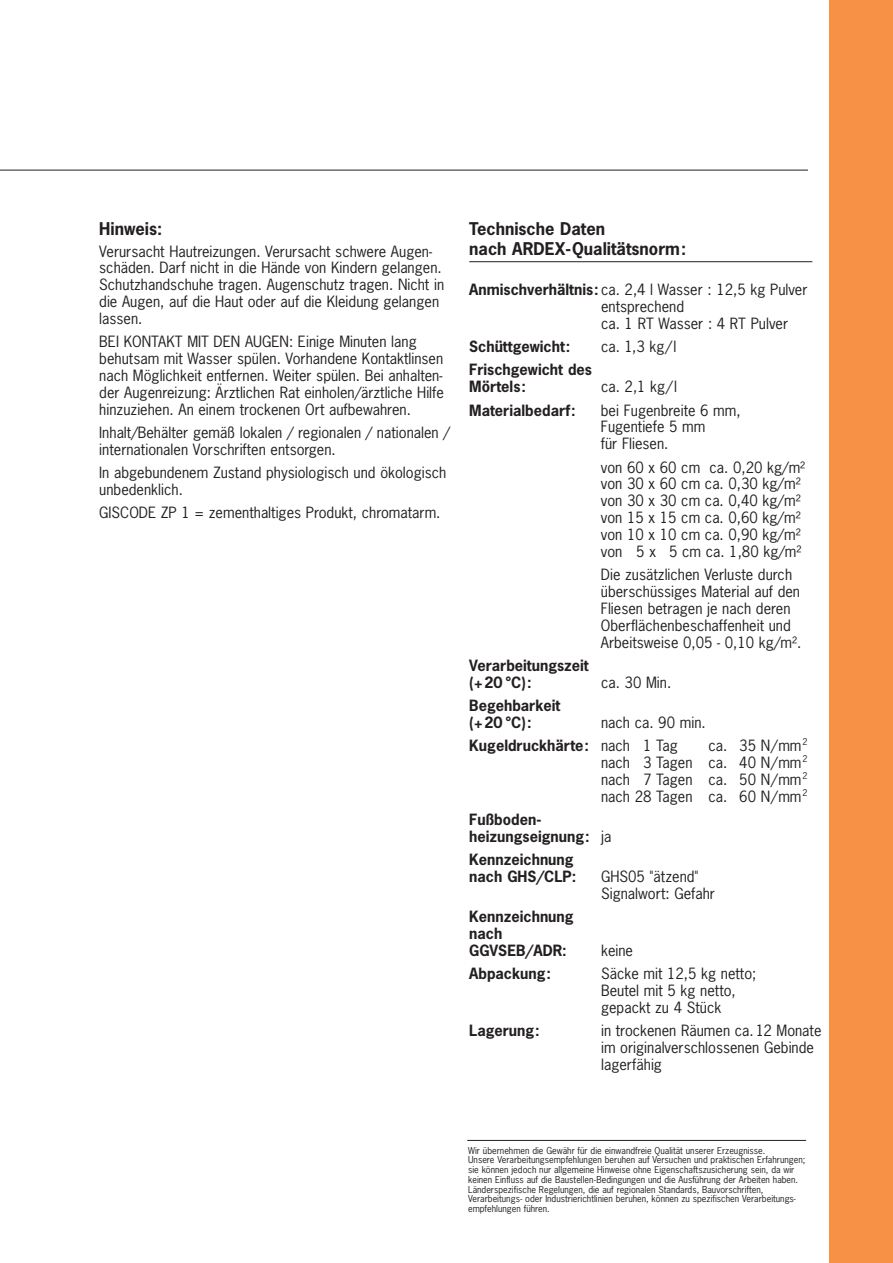
<style>
.page{position:relative;width:893px;height:1263px;background:#fff}
.page>*{position:absolute;margin:0;border:0;box-sizing:border-box;transform-origin:0 0}
.t1{font:700 16.5px/19.5px "News Gothic";color:#231f20}
.t2{font:14.7px/17px "News Gothic";color:#231f20}
.t3{font:700 14.7px/17px "News Gothic";color:#231f20}
.t4{font:9px/9.8px "News Gothic";color:#231f20}
.s1{font-weight:700}
.s2{color:#fff}
.s3{font-weight:400}
</style>
<div class="page">
<div style="left:829px;top:0;width:64px;height:1263px;background:#f69146"></div>
<hr style="left:0;top:170px;width:808px;height:1px;background:#231f20">
<hr style="left:467px;top:1140px;width:339px;height:1px;background:#231f20">
<hr style="left:469px;top:261px;width:343px;height:1px;background:#231f20">
<p class="t1" style="left:99px;top:220px;width:64px">Hinweis:</p>
<p class="t2" style="left:99px;top:243px;width:346px">Verursacht Hautreizungen. Verursacht schwere Augen&shy;schäden. Darf nicht in die Hände von Kindern gelangen.<br>Schutzhandschuhe tragen. Augenschutz tragen. Nicht in die Augen, auf die Haut oder auf die Kleidung gelangen lassen.</p>
<p class="t2" style="left:99px;top:334px;width:346px">BEI KONTAKT MIT DEN AUGEN: Einige Minuten lang behutsam mit Wasser spülen. Vorhandene Kontaktlinsen nach Möglichkeit entfernen. Weiter spülen. Bei anhalten&shy;der Augenreizung: Ärztlichen Rat einholen/ärztliche Hilfe hinzuziehen. An einem trockenen Ort aufbewahren.</p>
<p class="t2" style="left:99px;top:425px;width:352px">Inhalt/Behälter gemäß lokalen / regionalen / nationalen / internationalen Vorschriften entsorgen.</p>
<p class="t2" style="left:99px;top:465px;width:348px">In abgebundenem Zustand physiologisch und ökologisch unbedenklich.</p>
<p class="t2" style="left:99px;top:505px;width:343px">GISCODE ZP 1 = zementhaltiges Produkt, chromatarm.</p>
<p class="t1" style="left:469px;top:220px;width:218px">Technische Daten<br>nach ARDEX-Qualitätsnorm:</p>
<p class="t2" style="left:601px;top:282px;width:208px;text-indent:-132px"><span class="s1">Anmischverhältnis:</span> ca. 2,4 l Wasser : 12,5 kg Pulver entsprechend<br>ca. 1 RT Wasser : 4 RT Pulver</p>
<p class="t3" style="left:469px;top:339px;width:103px">Schüttgewicht:</p>
<p class="t2" style="left:601px;top:339px;width:77px">ca. 1,3 kg/l</p>
<p class="t3" style="left:469px;top:362px;width:124px">Frischgewicht des<br>Mörtels:</p>
<p class="t2" style="left:601px;top:379px;width:78px">ca. 2,1 kg/l</p>
<p class="t3" style="left:469px;top:402px;width:108px">Materialbedarf:</p>
<p class="t2" style="left:601px;top:402px;width:141px">bei Fugenbreite 6 mm,<br>Fugentiefe 5 mm<br>für Fliesen.</p>
<p class="t2" style="left:601px;top:459px;width:206px">von 60 x 60 cm ca. 0,20 kg/m² von 30 x 60 cm ca. 0,30 kg/m² von 30 x 30 cm ca. 0,40 kg/m² von 15 x 15 cm ca. 0,60 kg/m² von 10 x 10 cm ca. 0,90 kg/m² von 5 x 5 cm ca. 1,80 kg/m²</p>
<p class="t2" style="left:601px;top:567px;width:202px">Die zusätzlichen Verluste durch überschüssiges Material auf den<br>Fliesen betragen je nach deren<br>Oberflächenbeschaffenheit und<br>Arbeitsweise 0,05 - 0,10 kg/m².</p>
<p class="t3" style="left:469px;top:657px;width:121px">Verarbeitungszeit (+20 °C):</p>
<p class="t2" style="left:601px;top:674px;width:72px">ca. 30 Min.</p>
<p class="t3" style="left:469px;top:697px;width:93px">Begehbarkeit (+20 °C):</p>
<p class="t2" style="left:469px;top:711px;width:238px;line-height:23.2px;text-indent:132px">nach ca. 90 min.<br><span class="s1">Kugeldruckhärte:</span> nach <span class="s2">0</span>1 Tag</p>
<p class="t2" style="left:601px;top:738px;width:208px;text-align:justify;text-indent:107px">ca. 35 N/mm<sup>2 </sup>nach <span class="s2">0</span>3 Tagen ca. 40 N/mm<sup>2 </sup>nach <span class="s2">0</span>7 Tagen ca. 50 N/mm<sup>2 </sup>nach 28 Tagen ca. 60 N/mm<sup>2</sup></p>
<p class="t3" style="left:469px;top:811px;width:144px">Fußboden&shy;heizungseignung: <span class="s3">ja</span></p>
<p class="t3" style="left:469px;top:852px;width:109px">Kennzeichnung nach GHS/CLP:</p>
<p class="t2" style="left:601px;top:868px;width:115px">GHS05 "ätzend"<br>Signalwort: Gefahr</p>
<p class="t3" style="left:469px;top:909px;width:106px">Kennzeichnung nach<br>GGVSEB/ADR:</p>
<p class="t2" style="left:601px;top:942px;width:34px">keine</p>
<p class="t3" style="left:469px;top:966px;width:83px">Abpackung:</p>
<p class="t2" style="left:601px;top:966px;width:157px">Säcke mit 12,5 kg netto;<br>Beutel mit 5 kg netto, gepackt zu 4 Stück</p>
<p class="t3" style="left:469px;top:1023px;width:72px">Lagerung:</p>
<p class="t2" style="left:601px;top:1023px;width:222px">in trockenen Räumen ca.12 Monate im originalverschlossenen Gebinde lagerfähig</p>
<p class="t4" style="left:468px;top:1145px;width:339px">Wir übernehmen die Gewähr für die einwandfreie Qualität unserer Erzeugnisse.<br>Unsere Verarbeitungsempfehlungen beruhen auf Versuchen und praktischen Erfahrungen; sie können jedoch nur allgemeine Hinweise ohne Eigenschaftszusicherung sein, da wir keinen Einfluss auf die Baustellen-Bedingungen und die Ausführung der Arbeiten haben.<br>Länderspezifische Regelungen, die auf regionalen Standards, Bauvorschriften, Verarbeitungs- oder Industrierichtlinien beruhen, können zu spezifischen Verarbeitungs&shy;empfehlungen führen.</p>
</div>
